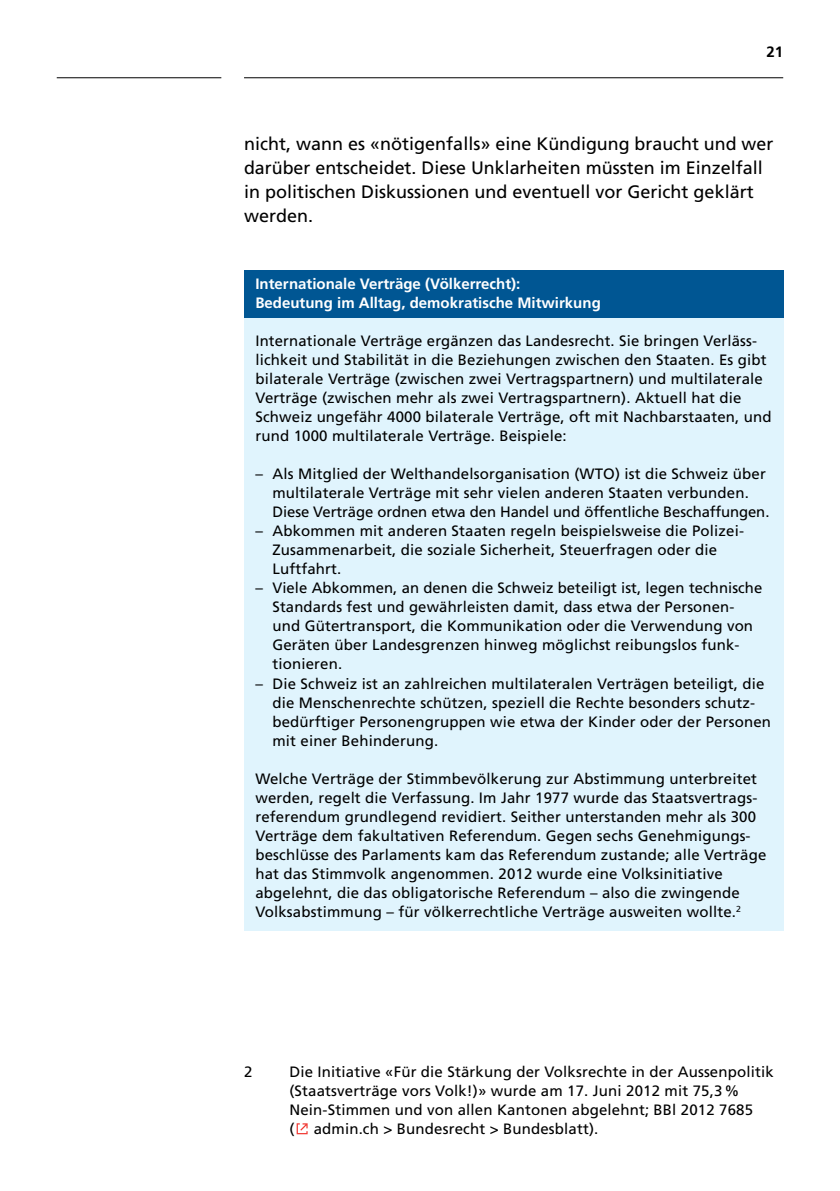
<style>
.page{position:relative;width:840px;height:1191px;background:#fff}
.page>*{position:absolute;margin:0;border:0;box-sizing:border-box;transform-origin:0 0}
.t1{font:18px/24px "Frutiger LT Std";color:#000}
.t2{font:15px/19px "Frutiger LT Std";letter-spacing:.01em;color:#000}
.t3{font:700 15px/19px "Frutiger LT Std";color:#fff}
.t4{font:700 15px "Frutiger LT Std";color:#000}
</style>
<div class="page">
<hr style="left:244px;top:77px;width:538px;height:1px;background:#000">
<hr style="left:57px;top:77px;width:164px;height:1px;background:#000">
<div style="left:244px;top:270px;width:538px;height:48px;background:#005693"></div>
<div style="left:244px;top:318px;width:538px;height:613px;background:#e0f4fd"></div>
<svg style="left:296px;top:1123px;width:11px;height:11px"></svg>
<p class="t4" style="left:766px;top:43px;width:18px">21</p>
<p class="t1" style="left:244px;top:132px;width:530px">nicht, wann es «nötigenfalls» eine Kündigung braucht und wer darüber entscheidet. Diese Unklar heiten müssten im Einzelfall in politischen Diskussionen und eventuell vor Gericht geklärt werden.</p>
<h4 class="t3" style="left:255px;top:275px;width:347px">Internationale Verträge (Völkerrecht):<br>Bedeutung im Alltag, demokratische Mitwirkung</h4>
<p class="t2" style="left:255px;top:332px;width:517px">Internationale Verträge ergänzen das Landesrecht. Sie bringen Verläss&shy;lichkeit und Stabilität in die Beziehungen zwischen den Staaten. Es gibt bilaterale Verträge (zwischen zwei Vertragspartnern) und multilaterale Verträge (zwischen mehr als zwei Vertragspartnern). Aktuell hat die Schweiz ungefähr 4000 bilaterale Verträge, oft mit Nachbarstaaten, und rund 1000 multilaterale Verträge. Beispiele:</p>
<p class="t2" style="left:272px;top:465px;width:498px;text-indent:-17px">– Als Mitglied der Welthandelsorganisation (WTO) ist die Schweiz über multilaterale Verträge mit sehr vielen anderen Staaten verbunden.<br>Diese Verträge ordnen etwa den Handel und öffentliche Beschaffungen.</p>
<p class="t2" style="left:272px;top:522px;width:471px;text-indent:-17px">– Abkommen mit anderen Staaten regeln beispielsweise die Polizei-<br>Zusammenarbeit, die soziale Sicherheit, Steuerfragen oder die<br>Luftfahrt.</p>
<p class="t2" style="left:272px;top:579px;width:491px;text-indent:-17px">– Viele Abkommen, an denen die Schweiz beteiligt ist, legen technische Standards fest und gewährleisten damit, dass etwa der Personen&shy;und Gütertransport, die Kommunikation oder die Verwendung von Geräten über Landesgrenzen hinweg möglichst reibungslos funk tionieren.</p>
<p class="t2" style="left:272px;top:674px;width:500px;text-indent:-17px">– Die Schweiz ist an zahlreichen multilateralen Verträgen beteiligt, die die Menschenrechte schützen, speziell die Rechte besonders schutz-- bedürftiger Personengruppen wie etwa der Kinder oder der Personen mit einer Behinderung.</p>
<p class="t2" style="left:255px;top:769px;width:512px">Welche Verträge der Stimmbevölkerung zur Abstimmung unterbreitet werden, regelt die Verfassung. Im Jahr 1977 wurde das Staatsvertrags&shy;referendum grundlegend revidiert. Seither unterstanden mehr als 300<br>Verträge dem fakultativen Referendum. Gegen sechs Genehmigungs&shy;beschlüsse des Parlaments kam das Referendum zustande; alle Verträge hat das Stimmvolk angenommen. 2012 wurde eine Volksinitiative abgelehnt, die das obligatorische Referendum – also die zwingende Volksabstimmung – für völkerrechtliche Verträge ausweiten wollte.<sup>2</sup></p>
<p class="t2" style="left:244px;top:1062px;width:10px">2</p>
<p class="t2" style="left:289px;top:1062px;width:485px">Die Initiative «Für die Stärkung der Volksrechte in der Aussenpolitik (Staatsverträge vors Volk!)» wurde am 17. Juni 2012 mit 75,3 % Nein-Stimmen und von allen Kantonen abgelehnt; BBl 2012 7685<br>(</p>
<p class="t2" style="left:313px;top:1119px;width:286px">admin.ch &gt; Bundesrecht &gt; Bundesblatt).</p>
</div>
